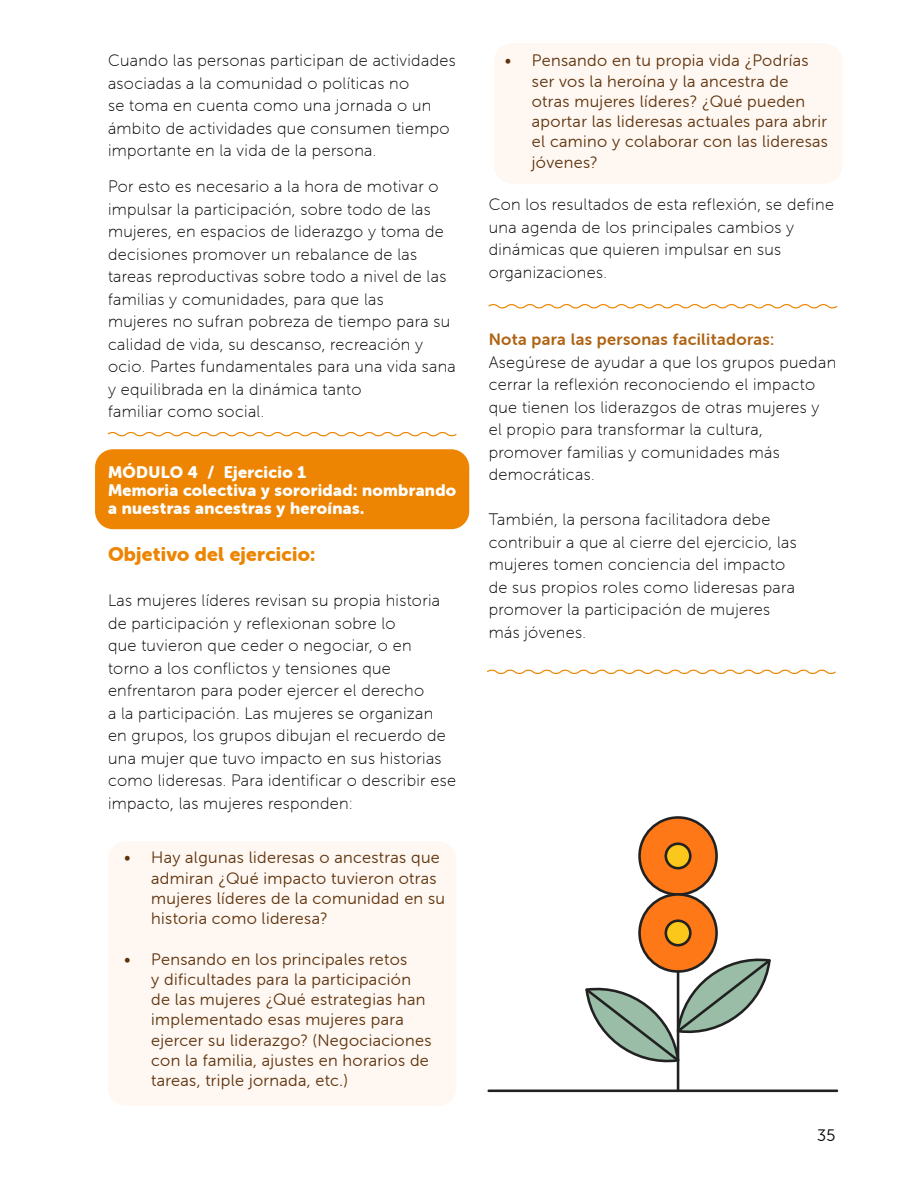
<style>
.page{position:relative;width:918px;height:1188px;background:#fff}
.page>*{position:absolute;margin:0;border:0;box-sizing:border-box;transform-origin:0 0}
.t1{font:19.5px "Museo Sans Rounded 900";letter-spacing:.015em;color:#ed8503}
.t2{font:16.5px/22.5px "Museo Sans Rounded 100";letter-spacing:.02em;color:#000}
.t3{font:16.5px/20.2px "Museo Sans Rounded 300";letter-spacing:.02em;color:#5e330d}
.t4{font:16.5px/18px "Museo Sans Rounded 900";letter-spacing:.02em;color:#fff}
.t5{font:16.5px "Museo Sans Rounded 700";letter-spacing:.02em;color:#b06312}
.t6{font:16.5px "Museo Sans Rounded 300";color:#000}
</style>
<div class="page">
<div style="left:494px;top:43px;width:348px;height:141px;background:#fff7f1;border-radius:18px"></div>
<div style="left:108px;top:841px;width:348px;height:265px;background:#fff7f1;border-radius:18px"></div>
<div style="left:95px;top:449px;width:374px;height:80px;background:#ed8503;border-radius:18px"></div>
<svg style="left:488px;top:304px;width:350px;height:5px"></svg>
<svg style="left:487px;top:669px;width:349px;height:5px"></svg>
<svg style="left:107px;top:432px;width:350px;height:5px"></svg>
<div style="left:640px;top:817px;width:77px;height:77px;background:#ff7817;border-radius:50%"></div>
<div style="left:638px;top:816px;width:80px;height:80px;border:3px solid #212121;border-radius:50%"></div>
<div style="left:666px;top:844px;width:24px;height:24px;background:#fac71a;border-radius:50%"></div>
<div style="left:665px;top:842px;width:27px;height:28px;border:3px solid #212121;border-radius:50%"></div>
<div style="left:640px;top:894px;width:77px;height:77px;background:#ff7817;border-radius:50%"></div>
<div style="left:638px;top:893px;width:80px;height:80px;border:3px solid #212121;border-radius:50%"></div>
<div style="left:666px;top:921px;width:24px;height:24px;background:#fac71a;border-radius:50%"></div>
<div style="left:665px;top:919px;width:27px;height:28px;border:3px solid #212121;border-radius:50%"></div>
<svg style="left:583px;top:955px;width:190px;height:138px"></svg>
<hr style="left:489px;top:1090px;width:348px;height:2px;background:#212121">
<p class="t2" style="left:108px;top:50px;width:349px">Cuando las personas participan de actividades asociadas a la comunidad o políticas no</p>
<p class="t2" style="left:108px;top:95px;width:343px">se toma en cuenta como una jornada o un ámbito de actividades que consumen tiempo</p>
<p class="t2" style="left:108px;top:140px;width:270px">importante en la vida de la persona.</p>
<p class="t2" style="left:108px;top:176px;width:332px">Por esto es necesario a la hora de motivar o impulsar la participación, sobre todo de las</p>
<p class="t2" style="left:108px;top:221px;width:337px">mujeres, en espacios de liderazgo y toma de decisiones promover un rebalance de las</p>
<p class="t2" style="left:108px;top:266px;width:340px">tareas reproductivas sobre todo a nivel de las familias y comunidades, para que las</p>
<p class="t2" style="left:108px;top:311px;width:344px">mujeres no sufran pobreza de tiempo para su calidad de vida, su descanso, recreación y</p>
<p class="t2" style="left:108px;top:356px;width:349px">ocio. Partes fundamentales para una vida sana y equilibrada en la dinámica tanto</p>
<p class="t2" style="left:108px;top:401px;width:158px">familiar como social.</p>
<p class="t4" style="left:108px;top:463px;width:200px">MÓDULO 4 / Ejercicio 1</p>
<p class="t4" style="left:108px;top:481px;width:350px">Memoria colectiva y sororidad: nombrando a nuestras ancestras y heroínas.</p>
<p class="t1" style="left:108px;top:543px;width:209px">Objetivo del ejercicio:</p>
<p class="t2" style="left:108px;top:589px;width:350px">Las mujeres líderes revisan su propia historia de participación y reflexionan sobre lo<br>que tuvieron que ceder o negociar, o en torno a los conflictos y tensiones que enfrentaron para poder ejercer el derecho<br>a la participación. Las mujeres se organizan en grupos, los grupos dibujan el recuerdo de una mujer que tuvo impacto en sus historias como lideresas. Para identificar o describir ese impacto, las mujeres responden:</p>
<p class="t3" style="left:151px;top:848px;width:295px;text-indent:-27px">• Hay algunas lideresas o ancestras que admiran ¿Qué impacto tuvieron otras mujeres líderes de la comunidad en su historia como lideresa?</p>
<p class="t3" style="left:151px;top:949px;width:282px;text-indent:-27px">• Pensando en los principales retos<br>y dificultades para la participación de las mujeres ¿Qué estrategias han implementado esas mujeres para ejercer su liderazgo? (Negociaciones con la familia, ajustes en horarios de tareas, triple jornada, etc.)</p>
<p class="t3" style="left:532px;top:51px;width:298px;text-indent:-27px">• Pensando en tu propia vida ¿Podrías ser vos la heroína y la ancestra de otras mujeres líderes? ¿Qué pueden aportar las lideresas actuales para abrir el camino y colaborar con las lideresas jóvenes?</p>
<p class="t2" style="left:489px;top:194px;width:347px">Con los resultados de esta reflexión, se define una agenda de los principales cambios y</p>
<p class="t2" style="left:489px;top:239px;width:294px">dinámicas que quieren impulsar en sus organizaciones.</p>
<p class="t5" style="left:489px;top:331px;width:287px">Nota para las personas facilitadoras:</p>
<p class="t2" style="left:489px;top:351px;width:349px">Asegúrese de ayudar a que los grupos puedan</p>
<p class="t2" style="left:489px;top:374px;width:332px">cerrar la reflexión reconociendo el impacto que tienen los liderazgos de otras mujeres y</p>
<p class="t2" style="left:489px;top:419px;width:293px">el propio para transformar la cultura, promover familias y comunidades más democráticas.</p>
<p class="t2" style="left:489px;top:509px;width:310px">También, la persona facilitadora debe contribuir a que al cierre del ejercicio, las</p>
<p class="t2" style="left:489px;top:554px;width:298px">mujeres tomen conciencia del impacto</p>
<p class="t2" style="left:489px;top:576px;width:308px">de sus propios roles como lideresas para</p>
<p class="t2" style="left:489px;top:599px;width:283px">promover la participación de mujeres</p>
<p class="t2" style="left:489px;top:621px;width:99px">más jóvenes.</p>
<p class="t6" style="left:817px;top:1127px;width:20px">35</p>
</div>
